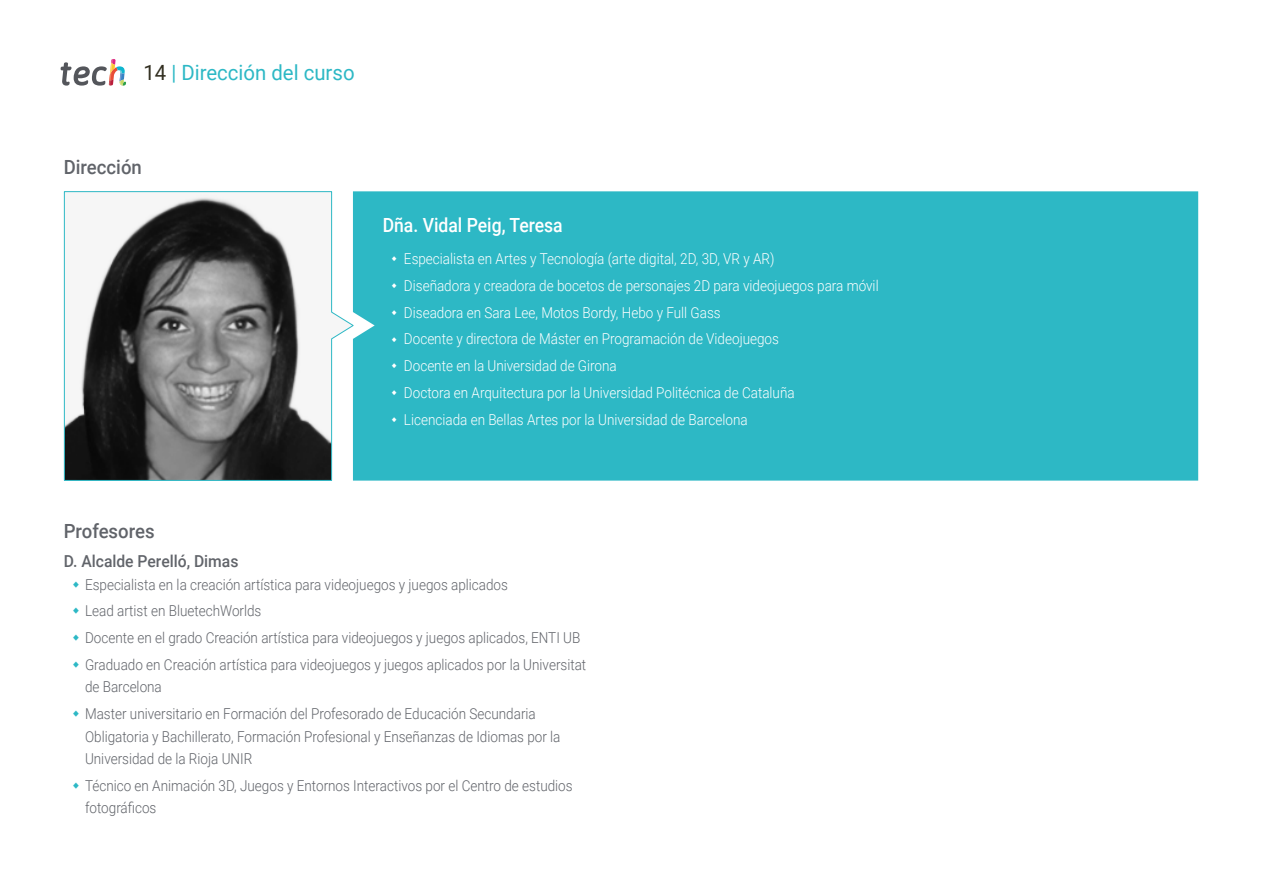
<style>
.page{position:relative;width:1263px;height:893px;background:#fff}
.page>*{position:absolute;margin:0;border:0;box-sizing:border-box;transform-origin:0 0}
.t1{font:21px "Roboto";color:#2db8c5}
.t2{font:500 19.5px "Roboto";color:#fff;scale:.9 1}
.t3{font:500 19.5px "Roboto";color:#61646a;scale:.95 1}
.t4{font:500 16.5px "Roboto";color:#61646a;scale:.95 1}
.t5{font:300 15px/26.7px "Roboto";color:#61646a;scale:.9 1}
.t6{font:300 15px/26.7px "Roboto";color:#fff;scale:.9 1}
.s1{color:#312e20}
</style>
<div class="page">
<svg style="left:61px;top:59px;width:65px;height:27px"></svg>
<div style="left:354px;top:191px;width:844px;height:290px;background:#2db8c5"></div>
<svg style="left:64px;top:191px;width:290px;height:290px"></svg>
<svg style="left:392px;top:257px;width:5px;height:5px"></svg>
<svg style="left:392px;top:283px;width:5px;height:5px"></svg>
<svg style="left:392px;top:310px;width:5px;height:5px"></svg>
<svg style="left:392px;top:337px;width:5px;height:5px"></svg>
<svg style="left:392px;top:364px;width:5px;height:5px"></svg>
<svg style="left:392px;top:390px;width:5px;height:5px"></svg>
<svg style="left:392px;top:417px;width:5px;height:5px"></svg>
<h1 class="t1" style="left:144px;top:57px;width:213px"><span class="s1">14</span> | Dirección del curso</h1>
<h2 class="t3" style="left:64px;top:154px;width:84px">Dirección</h2>
<h2 class="t2" style="left:383px;top:212px;width:202px">Dña. Vidal Peig, Teresa</h2>
<p class="t6" style="left:404px;top:245px;width:529px">Especialista en Artes y Tecnología (arte digital, 2D, 3D, VR y AR)<br>Diseñadora y creadora de bocetos de personajes 2D para videojuegos para móvil Diseadora en Sara Lee, Motos Bordy, Hebo y Full Gass<br>Docente y directora de Máster en Programación de Videojuegos<br>Docente en la Universidad de Girona<br>Doctora en Arquitectura por la Universidad Politécnica de Cataluña<br>Licenciada en Bellas Artes por la Universidad de Barcelona</p>
<h2 class="t3" style="left:64px;top:517px;width:97px">Profesores</h2>
<p class="t4" style="left:64px;top:550px;width:185px">D. Alcalde Perelló, Dimas</p>
<p class="t5" style="left:85px;top:570px;width:558px">Especialista en la creación artística para videojuegos y juegos aplicados<br>Lead artist en BluetechWorlds<br>Docente en el grado Creación artística para videojuegos y juegos aplicados, ENTI UB Graduado en Creación artística para videojuegos y juegos aplicados por la Universitat</p>
<p class="t5" style="left:85px;top:673px;width:502px">de Barcelona<br>Master universitario en Formación del Profesorado de Educación Secundaria</p>
<p class="t5" style="left:85px;top:724px;width:530px;line-height:22.5px">Obligatoria y Bachillerato, Formación Profesional y Enseñanzas de Idiomas por la<br>Universidad de la Rioja UNIR</p>
<p class="t5" style="left:85px;top:774px;width:543px;line-height:22.5px">Técnico en Animación 3D, Juegos y Entornos Interactivos por el Centro de estudios fotográficos</p>
</div>
